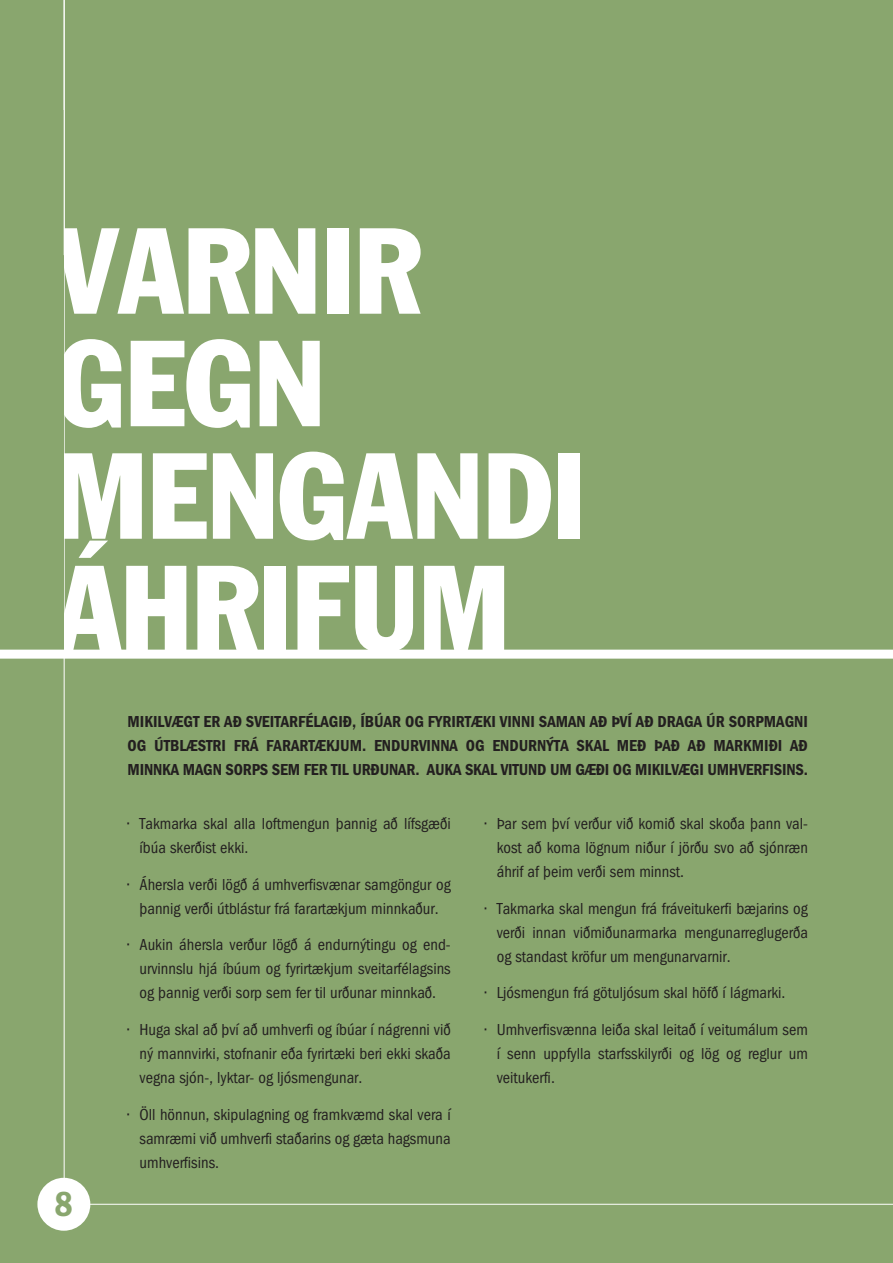
<style>
.page{position:relative;width:893px;height:1263px;background:#89a66e}
.page>*{position:absolute;margin:0;border:0;box-sizing:border-box;transform-origin:0 0}
.t1{font:condensed 120px/112.5px "Franklin Gothic IS";color:#fff}
.t2{font:600 condensed 36px "Franklin Gothic IS";color:#89a66e}
.t3{font:condensed 16.5px/24px "Franklin Gothic IS";color:#231f20;text-align:justify}
.t4{font:600 condensed 16.5px/24px "Franklin Gothic IS";letter-spacing:-.01em;color:#231f20;text-align:justify}
</style>
<div class="page">
<hr style="left:47px;top:1204px;width:846px;height:1px;background:#fff">
<hr style="left:64px;top:0;width:1px;height:1210px;background:#fff">
<div style="left:37px;top:1178px;width:53px;height:53px;background:#fff;border-radius:50%"></div>
<hr style="left:892px;top:224px;width:1px;height:487px;background:#939598">
<div style="left:0;top:650px;width:893px;height:9px;background:#fff"></div>
<p class="t1" style="left:56px;top:213px;width:366px">VARNIR</p>
<p class="t1" style="left:56px;top:326px;width:270px">GEGN</p>
<p class="t1" style="left:56px;top:438px;width:530px">MENGANDI<br>ÁHRIFUM</p>
<p class="t4" style="left:128px;top:709px;width:682px">MIKILVÆGT ER AÐ SVEITARFÉLAGIÐ, ÍBÚAR OG FYRIRTÆKI VINNI SAMAN AÐ ÞVÍ AÐ DRAGA ÚR SORPMAGNI OG ÚTBLÆSTRI FRÁ FARARTÆKJUM. ENDURVINNA OG ENDURNÝTA SKAL MEÐ ÞAÐ AÐ MARKMIÐI AÐ MINNKA MAGN SORPS SEM FER TIL URÐUNAR. AUKA SKAL VITUND UM GÆÐI OG MIKILVÆGI UMHVERFISINS.</p>
<p class="t2" style="left:54px;top:1183px;width:20px">8</p>
<p class="t3" style="left:140px;top:811px;width:313px;text-indent:-12px">• Takmarka skal alla loftmengun þannig að lífsgæði íbúa skerðist ekki.</p>
<p class="t3" style="left:128px;top:872px;width:325px;text-align:center">• Áhersla verði lögð á umhverfisvænar samgöngur og þannig verði útblástur frá farartækjum minnkaður.</p>
<p class="t3" style="left:140px;top:933px;width:313px;text-indent:-12px">• Aukin áhersla verður lögð á endurnýtingu og end&shy;urvinnslu hjá íbúum og fyrirtækjum sveitarfélagsins og þannig verði sorp sem fer til urðunar minnkað.</p>
<p class="t3" style="left:140px;top:1018px;width:313px;text-indent:-12px">• Huga skal að því að umhverfi og íbúar í nágrenni við ný mannvirki, stofnanir eða fyrirtæki beri ekki skaða vegna sjón-, lyktar- og ljósmengunar.</p>
<p class="t3" style="left:140px;top:1102px;width:313px;text-indent:-12px">• Öll hönnun, skipulagning og framkvæmd skal vera í samræmi við umhverfi staðarins og gæta hagsmuna umhverfisins.</p>
<p class="t3" style="left:497px;top:811px;width:313px;text-indent:-12px">• Þar sem því verður við komið skal skoða þann val&shy;kost að koma lögnum niður í jörðu svo að sjónræn áhrif af þeim verði sem minnst.</p>
<p class="t3" style="left:497px;top:896px;width:313px;text-indent:-12px">• Takmarka skal mengun frá fráveitukerfi bæjarins og verði innan viðmiðunarmarka mengunarreglugerða og standast kröfur um mengunarvarnir.</p>
<p class="t3" style="left:485px;top:981px;width:302px">• Ljósmengun frá götuljósum skal höfð í lágmarki.</p>
<p class="t3" style="left:497px;top:1018px;width:313px;text-indent:-12px">• Umhverfisvænna leiða skal leitað í veitumálum sem í senn uppfylla starfsskilyrði og lög og reglur um veitukerfi.</p>
</div>
